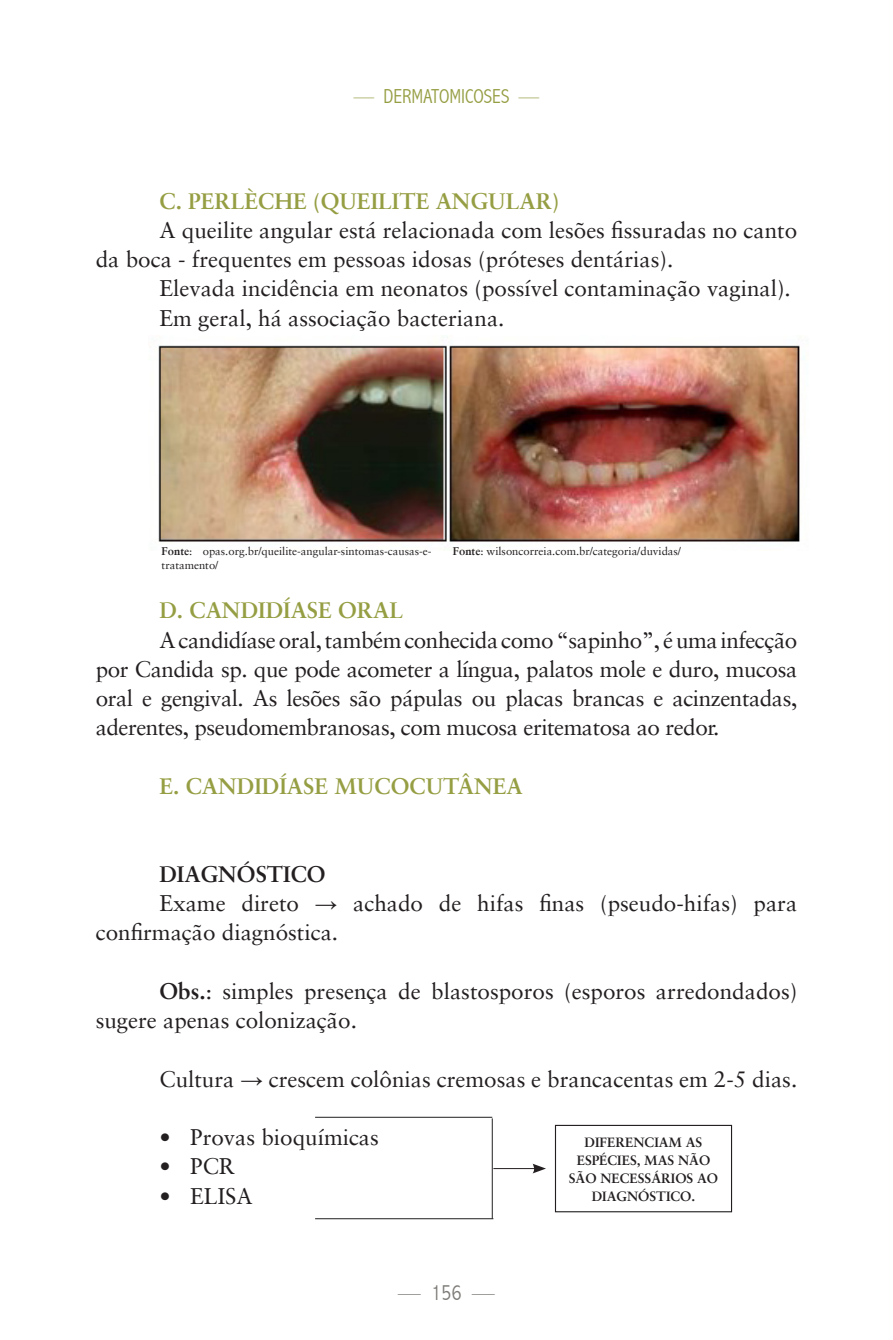
<style>
.page{position:relative;width:893px;height:1340px;background:#fff}
.page>*{position:absolute;margin:0;border:0;box-sizing:border-box;transform-origin:0 0}
.t1{font:22.5px/29.2px "Sabon";color:#231f20}
.t2{font:700 22.5px "Sabon";color:#969e43}
.t3{font:700 22.5px "Sabon";color:#231f20}
.t4{font:300 condensed 22.5px "Abadi";color:#7d7b77}
.t5{font:300 condensed 20.25px "Abadi";color:#969e43}
.t6{font:700 13.5px/18px "Sabon";color:#231f20;text-align:center}
.FONTE{font:11.25px/13.5px "Sabon";color:#231f20}
.s1{font-weight:700}
.s2{font-family:"Arial"}
</style>
<div class="page">
<img style="left:158px;top:345px;width:646px;height:206px">
<div style="left:555px;top:1124px;width:177px;height:88px;border:1px solid #231f20"></div>
<hr style="left:315px;top:1116px;width:177px;height:1px;background:#231f20">
<hr style="left:492px;top:1118px;width:1px;height:100px;background:#231f20">
<hr style="left:315px;top:1218px;width:178px;height:1px;background:#231f20">
<hr style="left:493px;top:1168px;width:43px;height:1px;background:#231f20">
<svg style="left:532px;top:1163px;width:14px;height:10px"></svg>
<p class="t5" style="left:354px;top:84px;width:187px">— DERMATOMICOSES —</p>
<p class="t2" style="left:159px;top:187px;width:401px">C. PERLÈCHE (QUEILITE ANGULAR)</p>
<p class="t1" style="left:96px;top:215px;width:703px;text-indent:64px">A queilite angular está relacionada com lesões fissuradas no canto da boca - frequentes em pessoas idosas (próteses dentárias).</p>
<p class="t1" style="left:159px;top:273px;width:633px">Elevada incidência em neonatos (possível contaminação vaginal).</p>
<p class="t1" style="left:159px;top:302px;width:347px">Em geral, há associação bacteriana.</p>
<p class="FONTE" style="left:162px;top:544px;width:271px"><span class="s1">Fonte</span>: opas.org.br/queilite-angular-sintomas-causas-e&shy;tratamento/</p>
<p class="FONTE" style="left:453px;top:544px;width:230px"><span class="s1">Fonte</span>: wilsoncorreia.com.br/categoria/duvidas/</p>
<p class="t2" style="left:159px;top:596px;width:245px">D. CANDIDÍASE ORAL</p>
<p class="t1" style="left:96px;top:624px;width:703px;text-align:justify;text-indent:64px">A candidíase oral, também conhecida como “sapinho”, é uma infecção por Candida sp. que pode acometer a língua, palatos mole e duro, mucosa oral e gengival. As lesões são pápulas ou placas brancas e acinzentadas, aderentes, pseudomembranosas, com mucosa eritematosa ao redor.</p>
<p class="t2" style="left:159px;top:772px;width:365px">E. CANDIDÍASE MUCOCUTÂNEA</p>
<p class="t3" style="left:159px;top:859px;width:168px">DIAGNÓSTICO</p>
<p class="t1" style="left:96px;top:887px;width:703px;text-indent:64px">Exame direto <span class="s2">→</span> achado de hifas finas (pseudo-hifas) para confirmação diagnóstica.</p>
<p class="t1" style="left:96px;top:975px;width:703px;text-indent:64px"><span class="s1">Obs.</span>: simples presença de blastosporos (esporos arredondados) sugere apenas colonização.</p>
<p class="t1" style="left:159px;top:1063px;width:639px">Cultura <span class="s2">→</span> crescem colônias cremosas e brancacentas em 2-5 dias.</p>
<p class="t1" style="left:159px;top:1121px;width:221px">• Provas bioquímicas</p>
<p class="t1" style="left:159px;top:1151px;width:77px">• PCR</p>
<p class="t1" style="left:159px;top:1180px;width:95px">• ELISA</p>
<p class="t4" style="left:398px;top:1279px;width:98px">— 156 —</p>
<p class="t6" style="left:569px;top:1132px;width:151px">DIFERENCIAM AS<br>ESPÉCIES, MAS NÃO<br>SÃO NECESSÁRIOS AO<br>DIAGNÓSTICO.</p>
</div>
